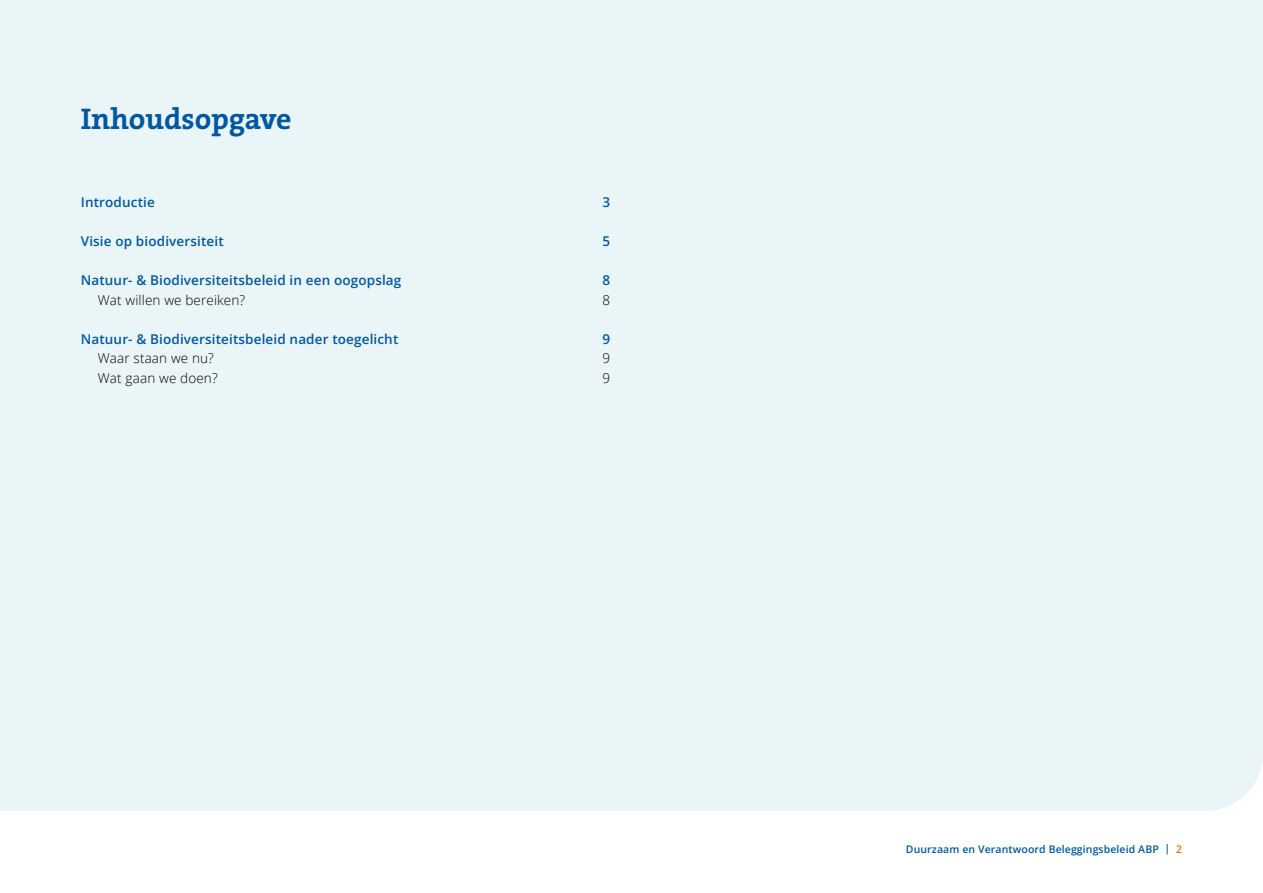
<style>
.page{position:relative;width:1263px;height:893px;background:#fff}
.page>*{position:absolute;margin:0;border:0;box-sizing:border-box;transform-origin:0 0}
.t1{font:700 30px "The Serif B W7";color:#0057a3}
.t2{font:600 13.5px "Open Sans";letter-spacing:.01em;color:#0057a3}
.t3{font:300 13.5px "Open Sans";letter-spacing:.01em;color:#000}
.t4{font:600 10.5px "Open Sans";letter-spacing:.01em;color:#0057a3}
.s1{color:#ed7102}
</style>
<div class="page">
<div style="left:0;top:0;width:1263px;height:811px;background:#eaf5f8"></div>
<h1 class="t1" style="left:81px;top:99px;width:212px">Inhoudsopgave</h1>
<p class="t2" style="left:81px;top:193px;width:76px">Introductie</p>
<p class="t2" style="left:602px;top:193px;width:9px">3</p>
<p class="t2" style="left:81px;top:232px;width:144px">Visie op biodiversiteit</p>
<p class="t2" style="left:602px;top:232px;width:9px">5</p>
<p class="t2" style="left:81px;top:271px;width:322px">Natuur- &amp; Biodiversiteitsbeleid in een oogopslag</p>
<p class="t2" style="left:602px;top:271px;width:9px">8</p>
<p class="t3" style="left:98px;top:290px;width:149px">Wat willen we bereiken?</p>
<p class="t3" style="left:602px;top:290px;width:9px">8</p>
<p class="t2" style="left:81px;top:329px;width:319px">Natuur- &amp; Biodiversiteitsbeleid nader toegelicht</p>
<p class="t2" style="left:602px;top:329px;width:9px">9</p>
<p class="t3" style="left:98px;top:349px;width:118px">Waar staan we nu?</p>
<p class="t3" style="left:602px;top:349px;width:9px">9</p>
<p class="t3" style="left:98px;top:368px;width:121px">Wat gaan we doen?</p>
<p class="t3" style="left:602px;top:368px;width:9px">9</p>
<p class="t4" style="left:906px;top:842px;width:278px">Duurzaam en Verantwoord Beleggingsbeleid ABP | <span class="s1">2</span></p>
</div>
